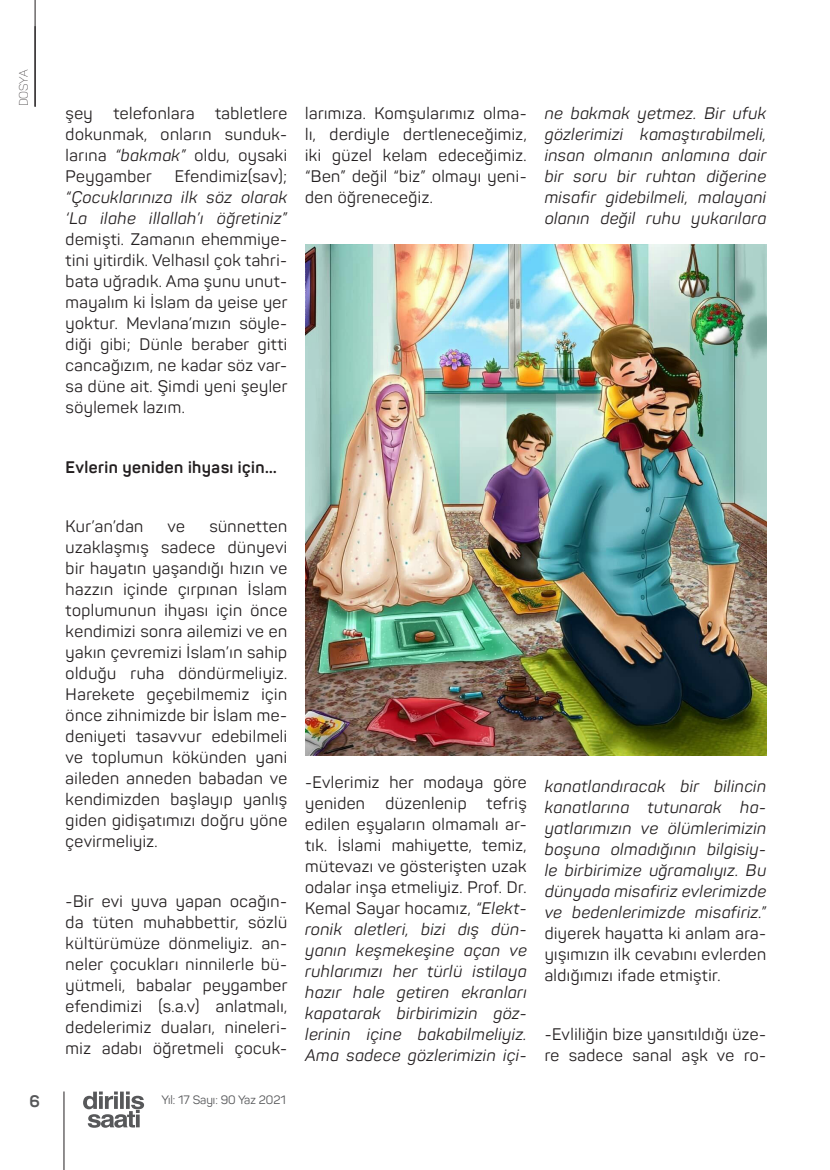
<style>
.page{position:relative;width:830px;height:1170px;background:#fff}
.page>*{position:absolute;margin:0;border:0;box-sizing:border-box;transform-origin:0 0}
.t1{font:16.5px/21px "Panton";letter-spacing:.03em;color:#231f20;text-align:justify}
.t2{font:italic 16.5px/21px "Panton";letter-spacing:.03em;color:#231f20;text-align:justify}
.t3{font:700 16.5px "Panton";letter-spacing:.03em;color:#231f20}
.t4{font:700 16.5px "Panton";color:#57585a}
.t5{font:12px "Panton";color:#57585a}
.t6{font:200 12px "Panton";letter-spacing:-.01em;color:#231f20}
.s1{font-style:italic}
.s2{font-style:normal}
</style>
<div class="page">
<hr style="left:35px;top:0;width:1px;height:106px;background:#231f20">
<hr style="left:34px;top:26px;width:2px;height:80px;background:#231f20">
<hr style="left:64px;top:1091px;width:1px;height:78px;background:#231f20">
<svg style="left:83px;top:1091px;width:61px;height:36px"></svg>
<img style="left:305px;top:244px;width:460px;height:511px">
<p class="t6" style="left:16px;top:106px;width:38px;rotate:-90deg">DOSYA</p>
<p class="t1" style="left:66px;top:103px;width:29px">şey</p>
<p class="t1" style="left:113px;top:103px;width:82px">telefonlara</p>
<p class="t1" style="left:66px;top:103px;width:223px;text-indent:149px">tabletlere dokunmak, onların sunduk&shy;larına <span class="s1">“bakmak”</span> oldu, oysaki Peygamber</p>
<p class="t1" style="left:66px;top:166px;width:223px;text-indent:109px">Efendimiz(sav); <span class="s1">“Çocuklarınıza ilk söz olarak ‘La ilahe illallah’ı öğretiniz” </span>demişti. Zamanın ehemmiye&shy;tini yitirdik. Velhasıl çok tahri&shy;bata uğradık. Ama şunu unut&shy;mayalım ki İslam da yeise yer yoktur. Mevlana’mızın söyle&shy;diği gibi; Dünle beraber gitti cancağızım, ne kadar söz var&shy;sa düne ait. Şimdi yeni şeyler söylemek lazım.</p>
<p class="t3" style="left:66px;top:456px;width:213px">Evlerin yeniden ihyası için…</p>
<p class="t1" style="left:305px;top:103px;width:223px">larımıza. Komşularımız olma&shy;lı, derdiyle dertleneceğimiz, iki güzel kelam edeceğimiz. “Ben” değil “biz” olmayı yeni&shy;den öğreneceğiz.</p>
<p class="t1" style="left:66px;top:515px;width:79px">Kur’an’dan</p>
<p class="t1" style="left:167px;top:515px;width:19px">ve</p>
<p class="t1" style="left:66px;top:515px;width:223px;text-indent:144px">sünnetten uzaklaşmış sadece dünyevi bir hayatın yaşandığı hızın ve hazzın içinde çırpınan İslam toplumunun ihyası için önce kendimizi sonra ailemizi ve en yakın çevremizi İslam’ın sahip olduğu ruha döndürmeliyiz.<br>Harekete geçebilmemiz için önce zihnimizde bir İslam me&shy;deniyeti tasavvur edebilmeli ve toplumun kökünden yani aileden anneden babadan ve kendimizden başlayıp yanlış giden gidişatımızı doğru yöne çevirmeliyiz.</p>
<p class="t1" style="left:66px;top:890px;width:223px">-Bir evi yuva yapan ocağın&shy;da tüten muhabbettir, sözlü kültürümüze dönmeliyiz. an&shy;neler çocukları ninnilerle bü&shy;yütmeli, babalar peygamber efendimizi (s.a.v) anlatmalı, dedelerimiz duaları, nineleri&shy;miz adabı öğretmeli çocuk-</p>
<p class="t4" style="left:30px;top:1090px;width:12px">6</p>
<p class="t5" style="left:161px;top:1091px;width:126px">Yıl: 17 Sayı: 90 Yaz 2021</p>
<p class="t2" style="left:305px;top:771px;width:223px"><span class="s2">-Evlerimiz her modaya göre yeniden düzenlenip tefriş edilen eşyaların olmamalı ar&shy;tık. İslami mahiyette, temiz, mütevazı ve gösterişten uzak odalar inşa etmeliyiz. Prof. Dr.<br>Kemal Sayar hocamız,</span> “Elekt&shy;ronik aletleri, bizi dış dün&shy;yanın keşmekeşine açan ve ruhlarımızı her türlü istilaya hazır hale getiren ekranları kapatarak birbirimizin göz&shy;lerinin içine bakabilmeliyiz.<br>Ama sadece gözlerimizin içi-</p>
<p class="t2" style="left:544px;top:103px;width:223px">ne bakmak yetmez. Bir ufuk gözlerimizi kamaştırabilmeli, insan olmanın anlamına dair bir soru bir ruhtan diğerine misafir gidebilmeli, malayani olanın değil ruhu yukarılara</p>
<p class="t2" style="left:544px;top:775px;width:223px">kanatlandıracak bir bilincin kanatlarına tutunarak ha&shy;yatlarımızın ve ölümlerimizin boşuna olmadığının bilgisiy&shy;le birbirimize uğramalıyız. Bu dünyada misafiriz evlerimizde ve bedenlerimizde misafiriz.” <span class="s2">diyerek hayatta ki anlam ara&shy;yışımızın ilk cevabını evlerden aldığımızı ifade etmiştir.</span></p>
<p class="t1" style="left:544px;top:1023px;width:223px">-Evliliğin bize yansıtıldığı üze&shy;re sadece sanal aşk ve ro-</p>
</div>
